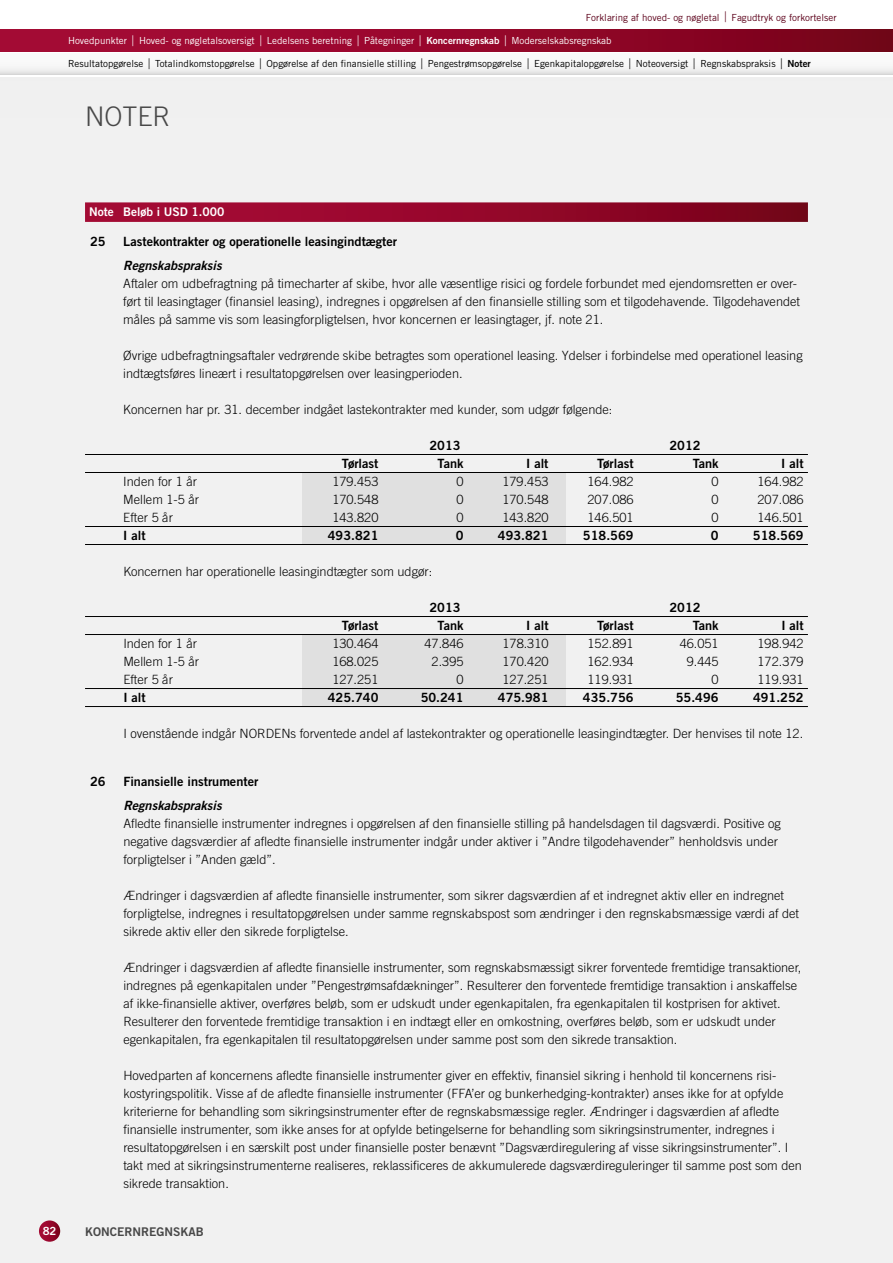
<style>
.page{position:relative;width:893px;height:1263px;background:#f1f1f1}
.page>*{position:absolute;margin:0;border:0;box-sizing:border-box;transform-origin:0 0}
.t1{font:300 27px "Trade Gothic LT Std";color:#484848}
.t2{font:300 12.75px/18px "Trade Gothic LT Std";color:#000}
.t3{font:12.75px "Trade Gothic LT Std Bd 2";color:#000}
.t4{font:12.75px "Trade Gothic LT Std Bd 2 Obl";color:#000}
.t5{font:12px "Trade Gothic LT Std Bd 2";color:#fff}
.t6{font:12px "Trade Gothic LT Std Bd 2";color:#484848}
.t7{font:11.25px "Trade Gothic LT Std Bd 2";color:#fff}
.t8{font:9.75px "Trade Gothic LT Std";color:#000}
.t9{font:9.75px "Trade Gothic LT Std";color:#fff}
.t10{font:9.75px "Trade Gothic LT Std";color:#5c001a}
.s1{font-size:14.7px}
.s2{font-family:"Trade Gothic LT Std Bd 2"}
</style>
<div class="page">
<div style="left:302px;top:634px;width:263px;height:72px;background:#e0e0e0"></div>
<div style="left:302px;top:472px;width:263px;height:72px;background:#e0e0e0"></div>
<div style="left:85px;top:202px;width:723px;height:20px;background:linear-gradient(to right,#ac0b39,#7a031b)"></div>
<hr style="left:85px;top:454px;width:723px;height:1px;background:#000">
<hr style="left:85px;top:472px;width:723px;height:1px;background:#000">
<hr style="left:85px;top:526px;width:723px;height:1px;background:#000">
<hr style="left:85px;top:544px;width:723px;height:1px;background:#000">
<hr style="left:85px;top:616px;width:723px;height:1px;background:#000">
<hr style="left:85px;top:634px;width:723px;height:1px;background:#000">
<hr style="left:85px;top:688px;width:723px;height:1px;background:#000">
<hr style="left:85px;top:706px;width:723px;height:1px;background:#000">
<svg style="left:39px;top:1220px;width:21px;height:22px"></svg>
<div style="left:0;top:0;width:893px;height:77px;background:#fff"></div>
<div style="left:0;top:30px;width:893px;height:21px;background:linear-gradient(to right,#ac0b39,#7a031b)"></div>
<div style="left:0;top:53px;width:893px;height:21px;background:linear-gradient(to right,#f5f5f5,#f5f5f5)"></div>
<p class="t10" style="left:586px;top:11px;width:252px">Forklaring af hoved- og nøgletal <span class="s1">|</span> Fagudtryk og forkortelser</p>
<p class="t8" style="left:68px;top:58px;width:744px">Resultatopgørelse <span class="s1">|</span> Totalindkomstopgørelse <span class="s1">|</span> Opgørelse af den finansielle stilling <span class="s1">|</span> Pengestrømsopgørelse <span class="s1">|</span> Egenkapitalopgørelse <span class="s1">|</span> Noteoversigt <span class="s1">|</span> Regnskabspraksis <span class="s1">|</span> <span class="s2">Noter</span></p>
<p class="t9" style="left:68px;top:35px;width:545px">Hovedpunkter <span class="s1">|</span> Hoved- og nøgletalsoversigt <span class="s1">|</span> Ledelsens beretning <span class="s1">|</span> Påtegninger <span class="s1">|</span> <span class="s2">Koncernregnskab</span> <span class="s1">|</span> Moderselskabsregnskab</p>
<h1 class="t1" style="left:85px;top:100px;width:87px">NOtER</h1>
<p class="t5" style="left:89px;top:204px;width:137px">Note Beløb i USD 1.000</p>
<p class="t3" style="left:90px;top:234px;width:17px">25</p>
<p class="t3" style="left:123px;top:234px;width:275px">Lastekontrakter og operationelle leasingindtægter</p>
<p class="t4" style="left:123px;top:258px;width:100px">Regnskabspraksis</p>
<p class="t2" style="left:123px;top:274px;width:678px">Aftaler om udbefragtning på timecharter af skibe, hvor alle væsentlige risici og fordele forbundet med ejendomsretten er over&shy;ført til leasingtager (finansiel leasing), indregnes i opgørelsen af den finansielle stilling som et tilgodehavende. tilgodehavendet måles på samme vis som leasingforpligtelsen, hvor koncernen er leasingtager, jf. note 21.</p>
<p class="t2" style="left:123px;top:346px;width:681px">øvrige udbefragtningsaftaler vedrørende skibe betragtes som operationel leasing. Ydelser i forbindelse med operationel leasing indtægtsføres lineært i resultatopgørelsen over leasingperioden.</p>
<p class="t2" style="left:123px;top:400px;width:491px">koncernen har pr. 31. december indgået lastekontrakter med kunder, som udgør følgende:</p>
<p class="t3" style="left:429px;top:438px;width:33px">2013</p>
<p class="t3" style="left:669px;top:438px;width:33px">2012</p>
<p class="t3" style="left:342px;top:456px;width:38px">Tørlast</p>
<p class="t3" style="left:437px;top:456px;width:27px">Tank</p>
<p class="t3" style="left:526px;top:456px;width:24px">I alt</p>
<p class="t3" style="left:597px;top:456px;width:38px">Tørlast</p>
<p class="t3" style="left:693px;top:456px;width:27px">Tank</p>
<p class="t3" style="left:781px;top:456px;width:24px">I alt</p>
<p class="t2" style="left:123px;top:472px;width:75px">Inden for 1 år</p>
<p class="t2" style="left:332px;top:472px;width:48px">179.453</p>
<p class="t2" style="left:456px;top:472px;width:9px">0</p>
<p class="t2" style="left:502px;top:472px;width:48px">179.453</p>
<p class="t2" style="left:587px;top:472px;width:48px">164.982</p>
<p class="t2" style="left:712px;top:472px;width:9px">0</p>
<p class="t2" style="left:757px;top:472px;width:48px">164.982</p>
<p class="t2" style="left:123px;top:490px;width:77px">Mellem 1-5 år</p>
<p class="t2" style="left:332px;top:490px;width:48px">170.548</p>
<p class="t2" style="left:456px;top:490px;width:9px">0</p>
<p class="t2" style="left:502px;top:490px;width:48px">170.548</p>
<p class="t2" style="left:587px;top:490px;width:48px">207.086</p>
<p class="t2" style="left:712px;top:490px;width:9px">0</p>
<p class="t2" style="left:757px;top:490px;width:48px">207.086</p>
<p class="t2" style="left:123px;top:508px;width:51px">Efter 5 år</p>
<p class="t2" style="left:332px;top:508px;width:48px">143.820</p>
<p class="t2" style="left:456px;top:508px;width:9px">0</p>
<p class="t2" style="left:502px;top:508px;width:48px">143.820</p>
<p class="t2" style="left:587px;top:508px;width:48px">146.501</p>
<p class="t2" style="left:712px;top:508px;width:9px">0</p>
<p class="t2" style="left:757px;top:508px;width:48px">146.501</p>
<p class="t3" style="left:123px;top:528px;width:24px">I alt</p>
<p class="t3" style="left:328px;top:528px;width:52px">493.821</p>
<p class="t3" style="left:456px;top:528px;width:9px">0</p>
<p class="t3" style="left:498px;top:528px;width:52px">493.821</p>
<p class="t3" style="left:583px;top:528px;width:52px">518.569</p>
<p class="t3" style="left:711px;top:528px;width:9px">0</p>
<p class="t3" style="left:753px;top:528px;width:52px">518.569</p>
<p class="t2" style="left:123px;top:562px;width:310px">koncernen har operationelle leasingindtægter som udgør:</p>
<p class="t3" style="left:429px;top:600px;width:33px">2013</p>
<p class="t3" style="left:669px;top:600px;width:33px">2012</p>
<p class="t3" style="left:342px;top:618px;width:38px">Tørlast</p>
<p class="t3" style="left:438px;top:618px;width:27px">Tank</p>
<p class="t3" style="left:526px;top:618px;width:24px">I alt</p>
<p class="t3" style="left:597px;top:618px;width:38px">Tørlast</p>
<p class="t3" style="left:693px;top:618px;width:27px">Tank</p>
<p class="t3" style="left:781px;top:618px;width:24px">I alt</p>
<p class="t2" style="left:123px;top:634px;width:75px">Inden for 1 år</p>
<p class="t2" style="left:332px;top:634px;width:48px">130.464</p>
<p class="t2" style="left:424px;top:634px;width:40px">47.846</p>
<p class="t2" style="left:502px;top:634px;width:48px">178.310</p>
<p class="t2" style="left:587px;top:634px;width:48px">152.891</p>
<p class="t2" style="left:680px;top:634px;width:40px">46.051</p>
<p class="t2" style="left:757px;top:634px;width:48px">198.942</p>
<p class="t2" style="left:123px;top:652px;width:77px">Mellem 1-5 år</p>
<p class="t2" style="left:332px;top:652px;width:48px">168.025</p>
<p class="t2" style="left:432px;top:652px;width:33px">2.395</p>
<p class="t2" style="left:502px;top:652px;width:48px">170.420</p>
<p class="t2" style="left:587px;top:652px;width:48px">162.934</p>
<p class="t2" style="left:687px;top:652px;width:33px">9.445</p>
<p class="t2" style="left:757px;top:652px;width:48px">172.379</p>
<p class="t2" style="left:123px;top:670px;width:51px">Efter 5 år</p>
<p class="t2" style="left:332px;top:670px;width:48px">127.251</p>
<p class="t2" style="left:456px;top:670px;width:9px">0</p>
<p class="t2" style="left:502px;top:670px;width:48px">127.251</p>
<p class="t2" style="left:587px;top:670px;width:48px">119.931</p>
<p class="t2" style="left:712px;top:670px;width:9px">0</p>
<p class="t2" style="left:757px;top:670px;width:48px">119.931</p>
<p class="t3" style="left:123px;top:690px;width:24px">I alt</p>
<p class="t3" style="left:328px;top:690px;width:52px">425.740</p>
<p class="t3" style="left:421px;top:690px;width:44px">50.241</p>
<p class="t3" style="left:498px;top:690px;width:52px">475.981</p>
<p class="t3" style="left:583px;top:690px;width:52px">435.756</p>
<p class="t3" style="left:676px;top:690px;width:44px">55.496</p>
<p class="t3" style="left:753px;top:690px;width:52px">491.252</p>
<p class="t2" style="left:123px;top:724px;width:681px">I ovenstående indgår NORDENs forventede andel af lastekontrakter og operationelle leasingindtægter. Der henvises til note 12.</p>
<p class="t3" style="left:90px;top:774px;width:17px">26</p>
<p class="t3" style="left:123px;top:774px;width:136px">Finansielle instrumenter</p>
<p class="t4" style="left:123px;top:798px;width:100px">Regnskabspraksis</p>
<p class="t2" style="left:123px;top:814px;width:659px">Afledte finansielle instrumenter indregnes i opgørelsen af den finansielle stilling på handelsdagen til dagsværdi. Positive og negative dagsværdier af afledte finansielle instrumenter indgår under aktiver i ”Andre tilgodehavender” henholdsvis under forpligtelser i ”Anden gæld”.</p>
<p class="t2" style="left:123px;top:886px;width:677px">Ændringer i dagsværdien af afledte finansielle instrumenter, som sikrer dagsværdien af et indregnet aktiv eller en indregnet forpligtelse, indregnes i resultatopgørelsen under samme regnskabspost som ændringer i den regnskabsmæssige værdi af det sikrede aktiv eller den sikrede forpligtelse.</p>
<p class="t2" style="left:123px;top:958px;width:680px">Ændringer i dagsværdien af afledte finansielle instrumenter, som regnskabsmæssigt sikrer forventede fremtidige transaktioner, indregnes på egenkapitalen under ”Pengestrømsafdækninger”. Resulterer den forventede fremtidige transaktion i anskaffelse af ikke-finansielle aktiver, overføres beløb, som er udskudt under egenkapitalen, fra egenkapitalen til kostprisen for aktivet.<br>Resulterer den forventede fremtidige transaktion i en indtægt eller en omkostning, overføres beløb, som er udskudt under egenkapitalen, fra egenkapitalen til resultatopgørelsen under samme post som den sikrede transaktion.</p>
<p class="t2" style="left:123px;top:1066px;width:680px">Hovedparten af koncernens afledte finansielle instrumenter giver en effektiv, finansiel sikring i henhold til koncernens risi&shy;kostyringspolitik. Visse af de afledte finansielle instrumenter (FFA’er og bunkerhedging-kontrakter) anses ikke for at opfylde kriterierne for behandling som sikringsinstrumenter efter de regnskabsmæssige regler. Ændringer i dagsværdien af afledte finansielle instrumenter, som ikke anses for at opfylde betingelserne for behandling som sikringsinstrumenter, indregnes i resultatopgørelsen i en særskilt post under finansielle poster benævnt ”Dagsværdiregulering af visse sikringsinstrumenter”. I takt med at sikringsinstrumenterne realiseres, reklassificeres de akkumulerede dagsværdireguleringer til samme post som den sikrede transaktion.</p>
<p class="t7" style="left:43px;top:1224px;width:15px">82</p>
<p class="t6" style="left:85px;top:1224px;width:120px">KONCERNREGNSKAB</p>
</div>
